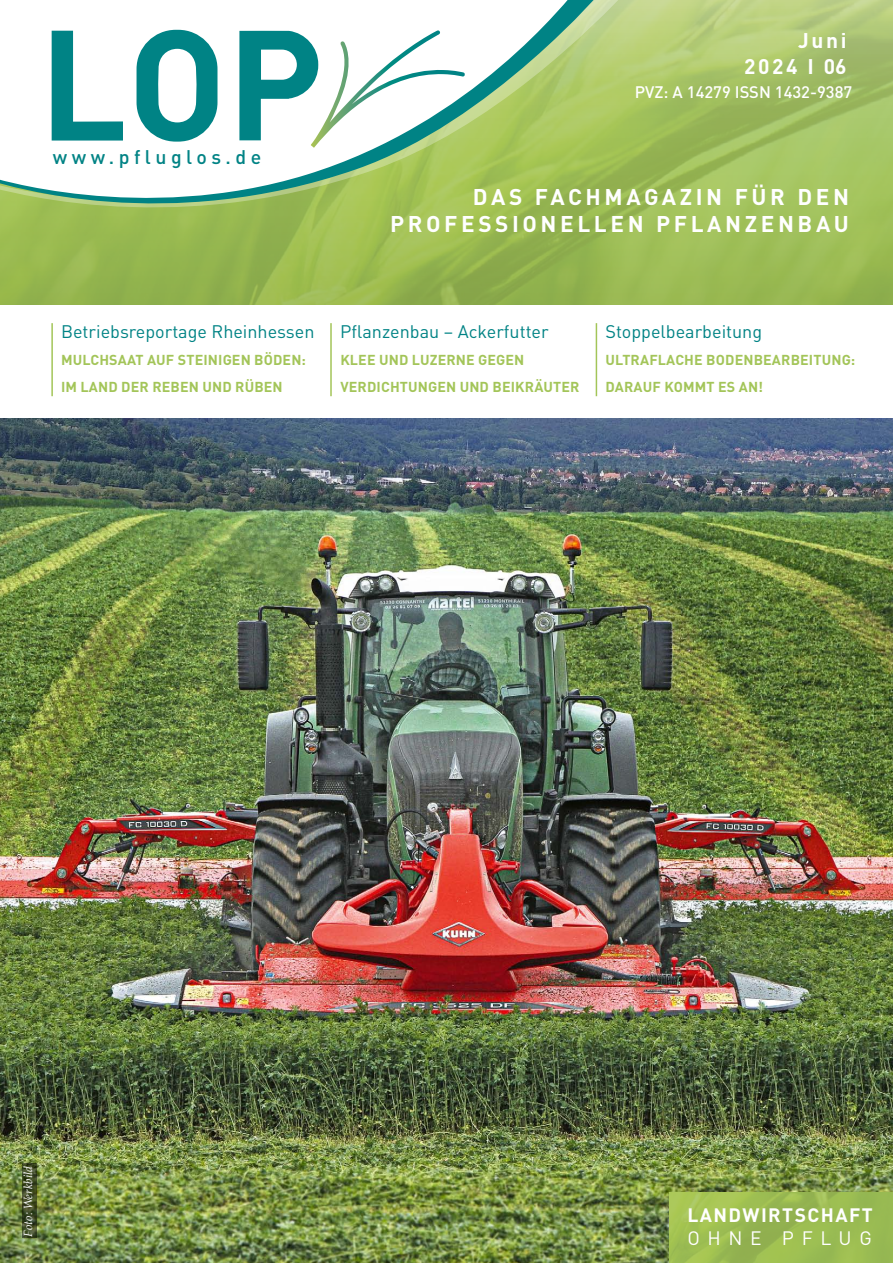
<style>
.page{position:relative;width:893px;height:1263px;background:#fff}
.page>*{position:absolute;margin:0;border:0;box-sizing:border-box;transform-origin:0 0}
.t1{font:700 22.5px/27px "DIN Pro";letter-spacing:.16em;color:#fff;text-align:right}
.t2{font:700 21px/25.2px "DIN Pro";letter-spacing:.125em;color:#fff;text-align:right}
.t3{font:500 19.5px "DIN Pro";letter-spacing:.23em;color:#008385}
.t4{font:700 19.2px "DIN Pro";letter-spacing:.075em;color:#fff}
.t5{font:19.2px "DIN Pro";letter-spacing:.4em;color:#fff}
.t6{font:18px "DIN Pro";color:#008385}
.t7{font:500 16.5px "DIN Pro";color:#fff}
.t8{font:700 14.25px "DIN Pro";letter-spacing:.01em;color:#a3c559}
.t9{font:italic 12px "Palatino Linotype";color:#fff}
</style>
<div class="page">
<img style="left:0;top:418px;width:893px;height:845px">
<img style="left:0;top:0;width:893px;height:304px">
<svg style="left:605px;top:0;width:25px;height:209px;background:#acc668"></svg>
<svg style="left:0;top:0;width:605px;height:235px"></svg>
<hr style="left:51px;top:323px;width:2px;height:73px;background:#a3c559">
<hr style="left:330px;top:323px;width:2px;height:73px;background:#a3c559">
<hr style="left:596px;top:323px;width:1px;height:73px;background:#a3c559">
<img style="left:670px;top:1193px;width:223px;height:70px">
<svg style="left:22px;top:1164px;width:15px;height:74px"></svg>
<h3 class="t3" style="left:53px;top:144px;width:210px">www.pfluglos.de</h3>
<h2 class="t2" style="left:744px;top:27px;width:104px">JUNI<br>2024 I 06</h2>
<p class="t7" style="left:635px;top:81px;width:219px">PVZ: A 14279 ISSN 1432-9387</p>
<h1 class="t1" style="left:390px;top:183px;width:460px">DAS FACHMAGAZIN FÜR DEN<br>PROFESSIONELLEN PFLANZENBAU</h1>
<p class="t6" style="left:61px;top:319px;width:255px">Betriebsreportage Rheinhessen</p>
<p class="t8" style="left:61px;top:350px;width:22px">MULCHSAA</p>
<p class="t8" style="left:135px;top:350px;width:22px">T AUF</p>
<p class="t8" style="left:178px;top:350px;width:26px">STEINIGEN</p>
<p class="t8" style="left:254px;top:350px;width:29px">BÖDEN</p>
<p class="t8" style="left:302px;top:350px;width:6px">:</p>
<p class="t8" style="left:61px;top:377px;width:39px">IM LAND</p>
<p class="t8" style="left:121px;top:377px;width:10px">DER</p>
<p class="t8" style="left:152px;top:377px;width:20px">REBEN</p>
<p class="t8" style="left:202px;top:377px;width:11px">UND</p>
<p class="t8" style="left:235px;top:377px;width:20px">RÜBEN</p>
<p class="t6" style="left:340px;top:319px;width:210px">Pflanzenbau – Ackerfutter</p>
<p class="t8" style="left:340px;top:350px;width:19px">KLEE</p>
<p class="t8" style="left:379px;top:350px;width:11px">UND</p>
<p class="t8" style="left:412px;top:350px;width:18px">LUZERNE</p>
<p class="t8" style="left:478px;top:350px;width:10px">GEGEN</p>
<p class="t8" style="left:340px;top:377px;width:18px">VERDICH</p>
<p class="t8" style="left:400px;top:377px;width:19px">TUNGEN</p>
<p class="t8" style="left:460px;top:377px;width:11px">UND</p>
<p class="t8" style="left:492px;top:377px;width:19px">BEIKR</p>
<p class="t8" style="left:534px;top:377px;width:37px">ÄUTER</p>
<p class="t6" style="left:605px;top:319px;width:158px">Stoppelbearbeitung</p>
<p class="t8" style="left:605px;top:350px;width:35px">ULTRAFLACHE</p>
<p class="t8" style="left:706px;top:350px;width:20px">BODENBEARBEI</p>
<p class="t8" style="left:813px;top:350px;width:19px">TUNG</p>
<p class="t8" style="left:851px;top:350px;width:6px">:</p>
<p class="t8" style="left:605px;top:377px;width:20px">DARAUF</p>
<p class="t8" style="left:664px;top:377px;width:11px">KOMM</p>
<p class="t8" style="left:706px;top:377px;width:58px">T ESAN!</p>
<p class="t9" style="left:20px;top:1237px;width:73px;rotate:-90deg">Foto: Werkbild</p>
<h3 class="t4" style="left:687px;top:1202px;width:186px">LANDWIRTSCHAFT</h3>
<h3 class="t5" style="left:687px;top:1225px;width:186px">OHNE PFLUG</h3>
</div>
